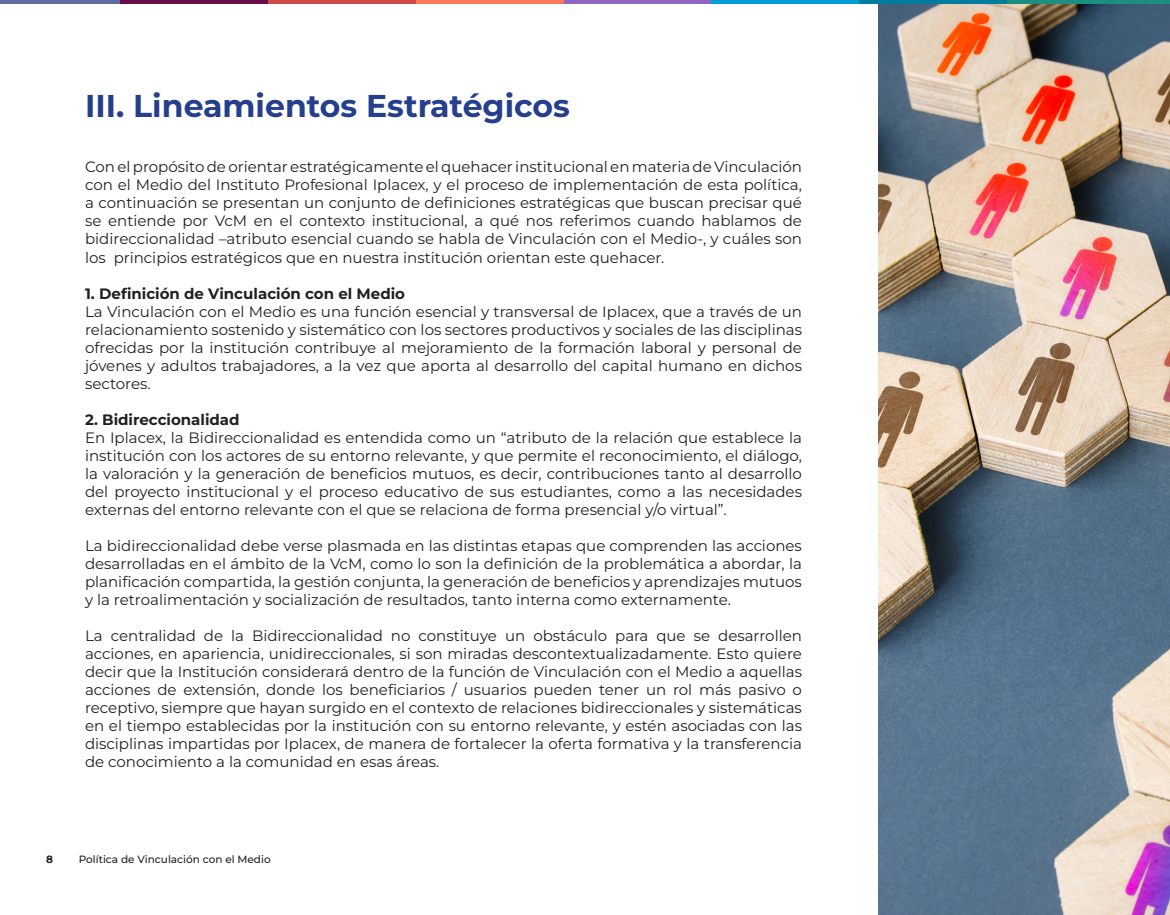
<style>
.page{position:relative;width:1170px;height:915px;background:#fff}
.page>*{position:absolute;margin:0;border:0;box-sizing:border-box;transform-origin:0 0}
.t1{font:700 31.5px "Montserrat";color:#253f8e}
.t2{font:15px/18px "Montserrat";color:#231f20;text-align:justify}
.t3{font:700 15px "Montserrat";color:#231f20}
.t4{font:500 10.5px "Montserrat";color:#231f20}
.t5{font:700 10.5px "Montserrat";color:#231f20}
</style>
<div class="page">
<hr style="left:0;top:0;width:120px;height:4px;background:#616ba3">
<hr style="left:120px;top:0;width:148px;height:4px;background:#690d4a">
<hr style="left:268px;top:0;width:148px;height:4px;background:#d14a4a">
<hr style="left:416px;top:0;width:147px;height:4px;background:#ff7859">
<hr style="left:563px;top:0;width:148px;height:4px;background:#8f66c2">
<hr style="left:711px;top:0;width:148px;height:4px;background:#009ed9">
<hr style="left:859px;top:0;width:148px;height:4px;background:#007d9e">
<hr style="left:1007px;top:0;width:162px;height:4px;background:#1c8f80">
<img style="left:878px;top:4px;width:291px;height:910px">
<p class="t1" style="left:85px;top:83px;width:486px">III. Lineamientos Estratégicos</p>
<p class="t2" style="left:85px;top:157px;width:718px">Con el propósito de orientar estratégicamente el quehacer institucional en materia de Vinculación con el Medio del Instituto Profesional Iplacex, y el proceso de implementación de esta política, a continuación se presentan un conjunto de definiciones estratégicas que buscan precisar qué se entiende por VcM en el contexto institucional, a qué nos referimos cuando hablamos de bidireccionalidad –atributo esencial cuando se habla de Vinculación con el Medio-, y cuáles son los principios estratégicos que en nuestra institución orientan este quehacer.</p>
<p class="t3" style="left:85px;top:282px;width:321px">1. Definición de Vinculación con el Medio</p>
<p class="t2" style="left:85px;top:301px;width:718px">La Vinculación con el Medio es una función esencial y transversal de Iplacex, que a través de un relacionamiento sostenido y sistemático con los sectores productivos y sociales de las disciplinas ofrecidas por la institución contribuye al mejoramiento de la formación laboral y personal de jóvenes y adultos trabajadores, a la vez que aporta al desarrollo del capital humano en dichos sectores.</p>
<p class="t3" style="left:85px;top:408px;width:156px">2. Bidireccionalidad</p>
<p class="t2" style="left:85px;top:427px;width:718px">En Iplacex, la Bidireccionalidad es entendida como un “atributo de la relación que establece la institución con los actores de su entorno relevante, y que permite el reconocimiento, el diálogo, la valoración y la generación de beneficios mutuos, es decir, contribuciones tanto al desarrollo del proyecto institucional y el proceso educativo de sus estudiantes, como a las necesidades externas del entorno relevante con el que se relaciona de forma presencial y/o virtual”.</p>
<p class="t2" style="left:85px;top:535px;width:718px">La bidireccionalidad debe verse plasmada en las distintas etapas que comprenden las acciones desarrolladas en el ámbito de la VcM, como lo son la definición de la problemática a abordar, la planificación compartida, la gestión conjunta, la generación de beneficios y aprendizajes mutuos y la retroalimentación y socialización de resultados, tanto interna como externamente.</p>
<p class="t2" style="left:85px;top:625px;width:718px">La centralidad de la Bidireccionalidad no constituye un obstáculo para que se desarrollen acciones, en apariencia, unidireccionales, si son miradas descontextualizadamente. Esto quiere decir que la Institución considerará dentro de la función de Vinculación con el Medio a aquellas acciones de extensión, donde los beneficiarios / usuarios pueden tener un rol más pasivo o receptivo, siempre que hayan surgido en el contexto de relaciones bidireccionales y sistemáticas en el tiempo establecidas por la institución con su entorno relevante, y estén asociadas con las disciplinas impartidas por Iplacex, de manera de fortalecer la oferta formativa y la transferencia de conocimiento a la comunidad en esas áreas.</p>
<p class="t5" style="left:46px;top:851px;width:8px">8</p>
<p class="t4" style="left:79px;top:852px;width:193px">Política de Vinculación con el Medio</p>
</div>
